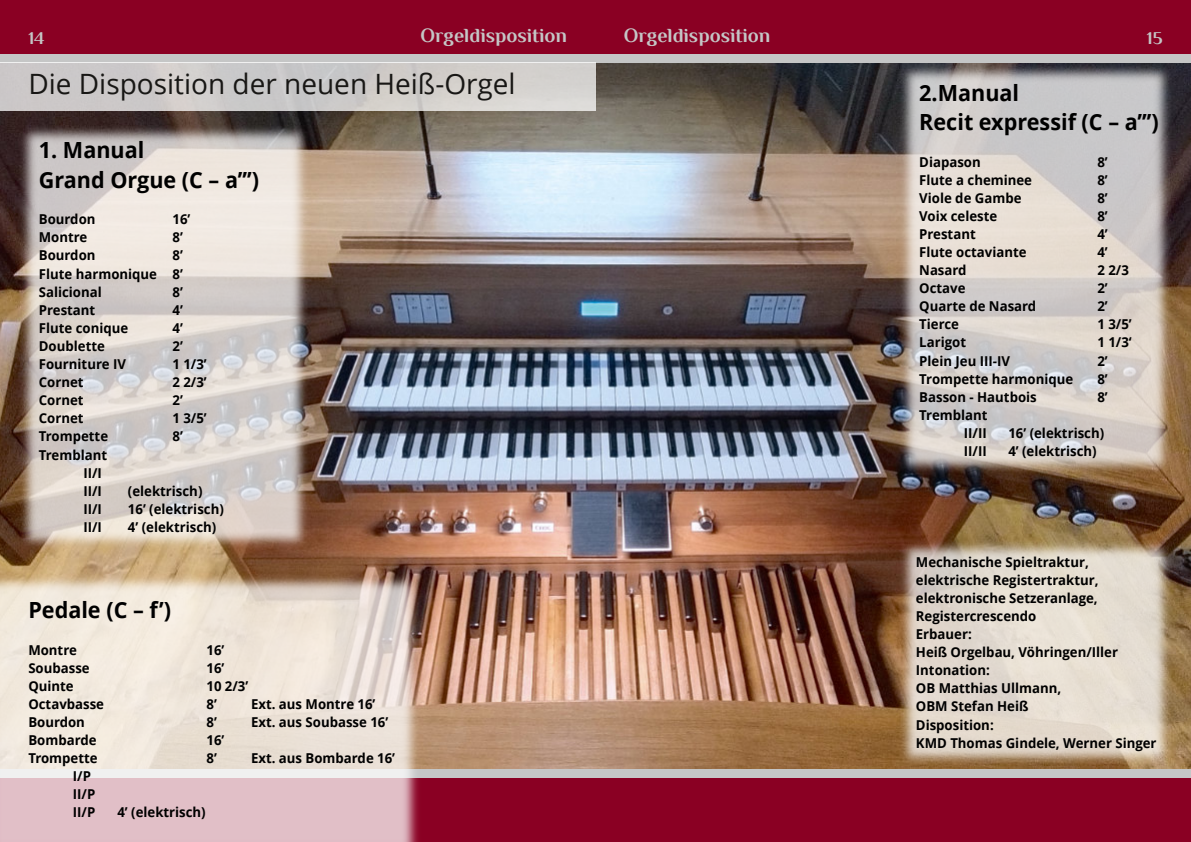
<style>
.page{position:relative;width:1191px;height:842px;background:#fff}
.page>*{position:absolute;margin:0;border:0;box-sizing:border-box;transform-origin:0 0}
.t1{font:28px "Open Sans";color:#181715}
.t2{font:700 22.3px/29.6px "Open Sans";color:#000}
.t3{font:700 20px "Philosopher";color:#c5c6c6}
.t4{font:700 18px "Philosopher";color:#c5c6c6}
.t5{font:700 13.6px/18.1px "Open Sans";color:#000}
</style>
<div class="page">
<img style="left:0;top:62px;width:1191px;height:707px">
<div style="left:0;top:0;width:595px;height:54px;background:#8a0023"></div>
<div style="left:0;top:769px;width:595px;height:73px;background:#8a0023"></div>
<div style="left:0;top:54px;width:595px;height:8px;background:#c5c6c6"></div>
<div style="left:0;top:769px;width:595px;height:8px;background:#c5c6c6"></div>
<div style="left:595px;top:769px;width:596px;height:73px;background:#8a0023"></div>
<div style="left:595px;top:769px;width:596px;height:8px;background:#c5c6c6"></div>
<div style="left:595px;top:54px;width:596px;height:8px;background:#c5c6c6"></div>
<div style="left:595px;top:0;width:596px;height:54px;background:#8a0023"></div>
<img style="left:18px;top:124px;width:293px;height:427px">
<div style="left:0;top:62px;width:595px;height:48px;background:#fff;opacity:.75"></div>
<img style="left:898px;top:62px;width:275px;height:706px">
<img style="left:0;top:573px;width:421px;height:269px">
<h3 class="t4" style="left:28px;top:28px;width:18px">14</h3>
<h3 class="t3" style="left:420px;top:24px;width:148px">Orgeldisposition</h3>
<h3 class="t3" style="left:624px;top:24px;width:148px">Orgeldisposition</h3>
<h3 class="t4" style="left:1147px;top:28px;width:17px">15</h3>
<h1 class="t1" style="left:28px;top:73px;width:488px">Die Disposition der neuen Heiß-Orgel</h1>
<h2 class="t2" style="left:39px;top:138px;width:222px">1. Manual<br>Grand Orgue (C – a’’’)</h2>
<p class="t5" style="left:39px;top:212px;width:58px">Bourdon</p>
<p class="t5" style="left:172px;top:212px;width:19px">16’</p>
<p class="t5" style="left:39px;top:230px;width:50px">Montre</p>
<p class="t5" style="left:172px;top:230px;width:12px">8’</p>
<p class="t5" style="left:39px;top:248px;width:58px">Bourdon</p>
<p class="t5" style="left:39px;top:248px;width:145px;text-align:justify;text-indent:134px">8’ Flute harmonique 8’ Salicional</p>
<p class="t5" style="left:172px;top:284px;width:12px">8’</p>
<p class="t5" style="left:39px;top:302px;width:58px">Prestant</p>
<p class="t5" style="left:172px;top:302px;width:12px">4’</p>
<p class="t5" style="left:39px;top:320px;width:91px">Flute conique</p>
<p class="t5" style="left:172px;top:320px;width:12px">4’</p>
<p class="t5" style="left:39px;top:338px;width:68px">Doublette</p>
<p class="t5" style="left:172px;top:338px;width:12px">2’</p>
<p class="t5" style="left:39px;top:356px;width:89px">Fourniture IV</p>
<p class="t5" style="left:172px;top:356px;width:36px">1 1/3’</p>
<p class="t5" style="left:39px;top:374px;width:46px">Cornet</p>
<p class="t5" style="left:172px;top:374px;width:36px">2 2/3’</p>
<p class="t5" style="left:39px;top:393px;width:46px">Cornet</p>
<p class="t5" style="left:172px;top:393px;width:12px">2’</p>
<p class="t5" style="left:39px;top:411px;width:46px">Cornet</p>
<p class="t5" style="left:172px;top:411px;width:36px">1 3/5’</p>
<p class="t5" style="left:39px;top:429px;width:71px">Trompette</p>
<p class="t5" style="left:172px;top:429px;width:12px">8’</p>
<p class="t5" style="left:83px;top:447px;width:25px;text-indent:-45px">Tremblant<br>II/I<br>II/I</p>
<p class="t5" style="left:128px;top:483px;width:76px">(elektrisch)</p>
<p class="t5" style="left:83px;top:501px;width:20px">II/I</p>
<p class="t5" style="left:128px;top:501px;width:97px">16’ (elektrisch)</p>
<p class="t5" style="left:83px;top:519px;width:20px">II/I</p>
<p class="t5" style="left:128px;top:519px;width:90px">4’ (elektrisch)</p>
<h2 class="t2" style="left:28px;top:598px;width:144px">Pedale (C – f’)</h2>
<p class="t5" style="left:28px;top:642px;width:50px">Montre</p>
<p class="t5" style="left:206px;top:642px;width:19px">16’</p>
<p class="t5" style="left:28px;top:660px;width:63px">Soubasse</p>
<p class="t5" style="left:206px;top:660px;width:19px">16’</p>
<p class="t5" style="left:28px;top:678px;width:47px">Quinte</p>
<p class="t5" style="left:206px;top:678px;width:43px">10 2/3’</p>
<p class="t5" style="left:28px;top:696px;width:77px">Octavbasse</p>
<p class="t5" style="left:206px;top:696px;width:12px">8’</p>
<p class="t5" style="left:251px;top:696px;width:126px">Ext. aus Montre 16’</p>
<p class="t5" style="left:28px;top:714px;width:58px">Bourdon</p>
<p class="t5" style="left:206px;top:714px;width:12px">8’</p>
<p class="t5" style="left:251px;top:714px;width:139px">Ext. aus Soubasse 16’</p>
<p class="t5" style="left:28px;top:732px;width:70px">Bombarde</p>
<p class="t5" style="left:206px;top:732px;width:19px">16’</p>
<p class="t5" style="left:28px;top:750px;width:71px">Trompette</p>
<p class="t5" style="left:206px;top:750px;width:12px">8’</p>
<p class="t5" style="left:251px;top:750px;width:146px">Ext. aus Bombarde 16’</p>
<p class="t5" style="left:73px;top:768px;width:24px">I/P<br>II/P<br>II/P</p>
<p class="t5" style="left:117px;top:805px;width:90px">4’ (elektrisch)</p>
<h2 class="t2" style="left:919px;top:80px;width:241px">2.Manual<br>Recit expressif (C – a’’’)</h2>
<p class="t5" style="left:919px;top:154px;width:63px">Diapason</p>
<p class="t5" style="left:1097px;top:154px;width:12px">8’</p>
<p class="t5" style="left:919px;top:172px;width:114px">Flute a cheminee</p>
<p class="t5" style="left:1097px;top:172px;width:12px">8’</p>
<p class="t5" style="left:919px;top:190px;width:104px">Viole de Gambe</p>
<p class="t5" style="left:1097px;top:190px;width:12px">8’</p>
<p class="t5" style="left:919px;top:208px;width:80px">Voix celeste</p>
<p class="t5" style="left:1097px;top:208px;width:12px">8’</p>
<p class="t5" style="left:919px;top:226px;width:58px">Prestant</p>
<p class="t5" style="left:1097px;top:226px;width:12px">4’</p>
<p class="t5" style="left:919px;top:244px;width:109px">Flute octaviante</p>
<p class="t5" style="left:1097px;top:244px;width:12px">4’</p>
<p class="t5" style="left:919px;top:262px;width:49px">Nasard</p>
<p class="t5" style="left:1097px;top:262px;width:33px">2 2/3</p>
<p class="t5" style="left:919px;top:281px;width:48px">Octave</p>
<p class="t5" style="left:1097px;top:281px;width:12px">2’</p>
<p class="t5" style="left:919px;top:299px;width:118px">Quarte de Nasard</p>
<p class="t5" style="left:1097px;top:299px;width:12px">2’</p>
<p class="t5" style="left:919px;top:317px;width:41px">Tierce</p>
<p class="t5" style="left:1097px;top:317px;width:36px">1 3/5’</p>
<p class="t5" style="left:919px;top:335px;width:48px">Larigot</p>
<p class="t5" style="left:1097px;top:335px;width:36px">1 1/3‘</p>
<p class="t5" style="left:919px;top:353px;width:92px">Plein Jeu III-IV</p>
<p class="t5" style="left:1097px;top:353px;width:12px">2’</p>
<p class="t5" style="left:919px;top:371px;width:155px">Trompette harmonique</p>
<p class="t5" style="left:1097px;top:371px;width:12px">8’</p>
<p class="t5" style="left:919px;top:389px;width:119px">Basson - Hautbois</p>
<p class="t5" style="left:1097px;top:389px;width:12px">8’</p>
<p class="t5" style="left:919px;top:407px;width:70px;text-align:right">Tremblant<br>II/II</p>
<p class="t5" style="left:1008px;top:425px;width:97px">16’ (elektrisch)</p>
<p class="t5" style="left:963px;top:443px;width:24px">II/II</p>
<p class="t5" style="left:1008px;top:443px;width:90px">4’ (elektrisch)</p>
<p class="t5" style="left:916px;top:554px;width:242px">Mechanische Spieltraktur, elektrische Registertraktur, elektronische Setzeranlage,<br>Registercrescendo<br>Erbauer:<br>Heiß Orgelbau, Vöhringen/Iller<br>Intonation:<br>OB Matthias Ullmann,<br>OBM Stefan Heiß<br>Disposition:<br>KMD Thomas Gindele, Werner Singer</p>
</div>
